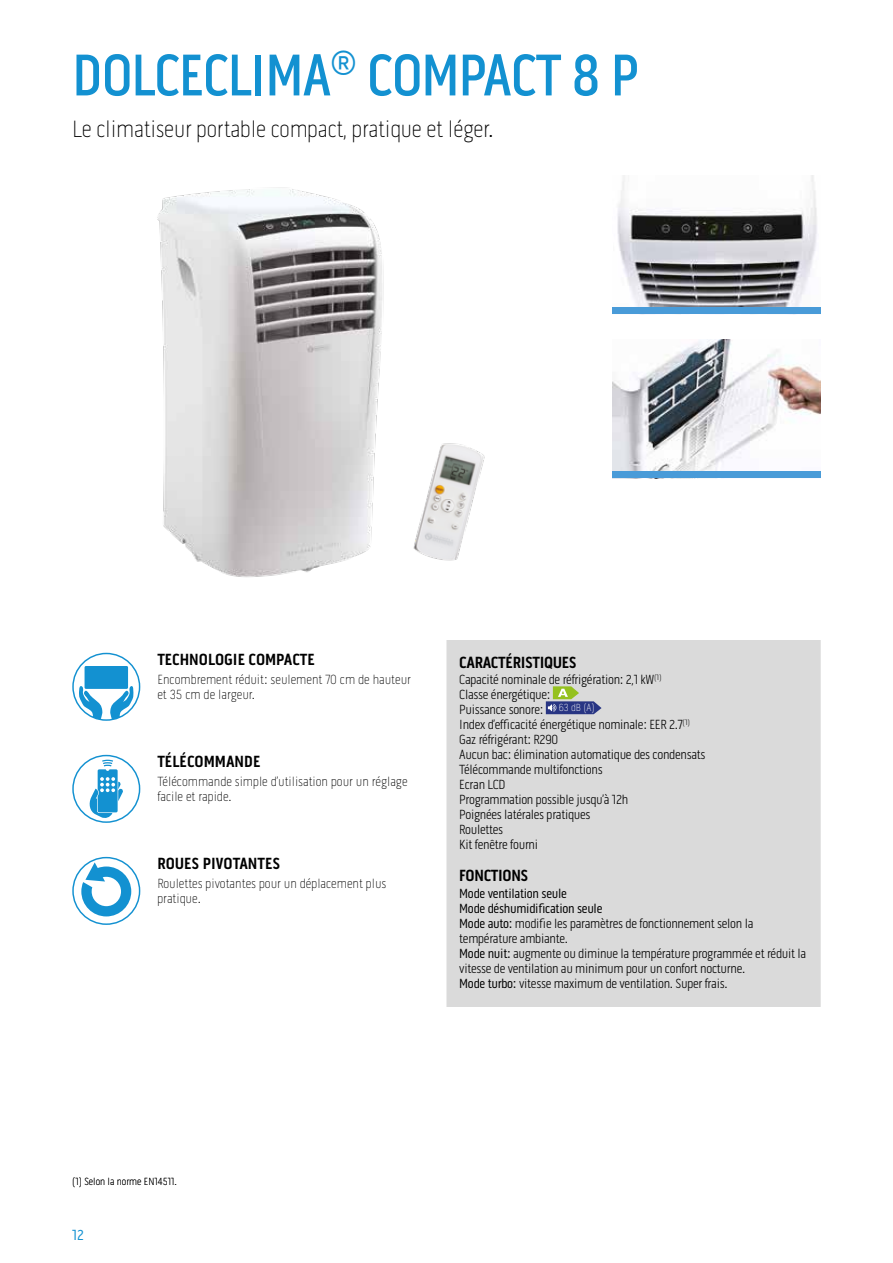
<style>
.page{position:relative;width:893px;height:1263px;background:#fff}
.page>*{position:absolute;margin:0;border:0;box-sizing:border-box;transform-origin:0 0}
.t1{font:500 60px "Pill Gothic 300 mg";letter-spacing:-.02em;color:#1391d1;scale:.95 1}
.t2{font:100 24px "Pill Gothic 300 mg";letter-spacing:-.01em;color:#000}
.t3{font:700 16.5px "Pill Gothic 300 mg";color:#000}
.t4{font:700 16.5px "Pill Gothic 300 mg";letter-spacing:-.02em;color:#000}
.t5{font:15px "Pill Gothic 300 mg";color:#1391d1}
.t6{font:300 13.5px/15px "Pill Gothic 300 mg";letter-spacing:-.02em;color:#000}
.t7{font:100 13.5px/15px "Pill Gothic 300 mg";color:#000}
.t8{font:100 10.5px "Pill Gothic 300 mg";color:#000}
.t9{font:100 10.5px "Pill Gothic 300 mg";color:#fff}
.s1{font-weight:400}
</style>
<div class="page">
<img style="left:413px;top:443px;width:72px;height:118px">
<img style="left:157px;top:187px;width:227px;height:390px">
<img style="left:617px;top:175px;width:200px;height:132px">
<div style="left:612px;top:307px;width:209px;height:7px;background:#499bd8"></div>
<img style="left:612px;top:339px;width:209px;height:133px">
<div style="left:612px;top:472px;width:209px;height:6px;background:#499bd8"></div>
<div style="left:85px;top:666px;width:43px;height:23px;background:#1391d1"></div>
<svg style="left:79px;top:686px;width:24px;height:34px"></svg>
<svg style="left:110px;top:686px;width:24px;height:34px"></svg>
<div style="left:72px;top:653px;width:68px;height:68px;border:1px solid #1391d1;border-radius:50%"></div>
<div style="left:72px;top:755px;width:68px;height:68px;border:1px solid #1391d1;border-radius:50%"></div>
<svg style="left:90px;top:760px;width:33px;height:58px"></svg>
<div style="left:72px;top:857px;width:68px;height:68px;border:1px solid #1391d1;border-radius:50%"></div>
<svg style="left:81px;top:862px;width:50px;height:54px"></svg>
<div style="left:446px;top:640px;width:375px;height:367px;background:#dadada"></div>
<svg style="left:546px;top:686px;width:56px;height:28px;background:#8a969b"></svg>
<h1 class="t1" style="left:72px;top:40px;width:598px">DOLCECLIMA<sup>®</sup> COMPACT 8 P</h1>
<h2 class="t2" style="left:72px;top:115px;width:423px">Le climatiseur portable compact, pratique et léger.</h2>
<p class="t3" style="left:157px;top:650px;width:159px">TECHNOLOGIE COMPACTE</p>
<p class="t7" style="left:157px;top:672px;width:255px">Encombrement réduit: seulement 70 cm de hauteur et 35 cm de largeur.</p>
<p class="t3" style="left:157px;top:752px;width:105px">TÉLÉCOMMANDE</p>
<p class="t7" style="left:157px;top:774px;width:252px">Télécommande simple d’utilisation pour un réglage facile et rapide.</p>
<p class="t3" style="left:157px;top:854px;width:124px">ROUES PIVOTANTES</p>
<p class="t7" style="left:157px;top:876px;width:231px">Roulettes pivotantes pour un déplacement plus pratique.</p>
<p class="t4" style="left:459px;top:652px;width:119px">CARACTÉRISTIQUES</p>
<p class="t6" style="left:459px;top:672px;width:204px">Capacité nominale de réfrigération: 2,1 kW<sup>(1)<br></sup>Classe énergétique:<br>Puissance sonore:</p>
<p class="t9" style="left:559px;top:701px;width:38px">63 dB (A)</p>
<p class="t6" style="left:459px;top:717px;width:248px">Index d’efficacité énergétique nominale: EER 2.7<sup>(1)<br></sup>Gaz réfrigérant: R290<br>Aucun bac: élimination automatique des condensats<br>Télécommande multifonctions<br>Ecran LCD<br>Programmation possible jusqu’à 12h<br>Poignées latérales pratiques<br>Roulettes<br>Kit fenêtre fourni</p>
<p class="t4" style="left:459px;top:866px;width:71px">FONCTIONS</p>
<p class="t6" style="left:459px;top:886px;width:348px"><span class="s1">Mode ventilation seule<br>Mode déshumidification seule<br>Mode auto:</span> modifie les paramètres de fonctionnement selon la température ambiante.<br><span class="s1">Mode nuit:</span> augmente ou diminue la température programmée et réduit la vitesse de ventilation au minimum pour un confort nocturne.<br><span class="s1">Mode turbo:</span> vitesse maximum de ventilation. Super frais.</p>
<p class="t8" style="left:72px;top:1175px;width:106px">(1) Selon la norme EN14511.</p>
<p class="t5" style="left:72px;top:1226px;width:13px">12</p>
</div>
